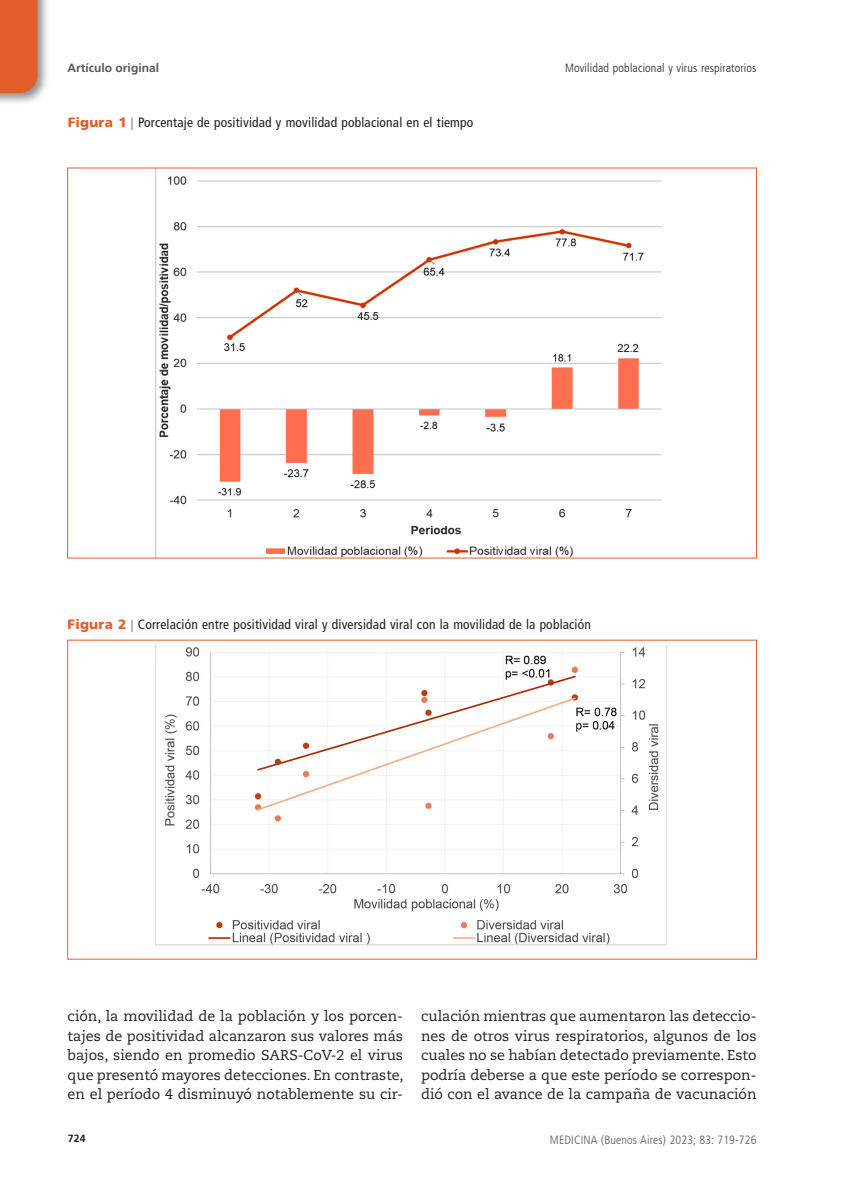
<style>
.page{position:relative;width:851px;height:1191px;background:#fff}
.page>*{position:absolute;margin:0;border:0;box-sizing:border-box;transform-origin:0 0}
.texto1{font:14.25px/19.5px "Caecilia LT Std";color:#231f20;text-align:justify}
.epigrafe{font:condensed 13.5px "Frutiger LT Std";letter-spacing:.01em;color:#231f20}
.t1{font:300 condensed 12px "Frutiger LT Std";letter-spacing:.01em;color:#231f20}
.t2{font:300 condensed 12px "Frutiger LT Std";letter-spacing:.01em;color:#57585a}
.t3{font:700 12px "Frutiger LT Std";color:#57585a}
.t4{font:700 10.5px "Frutiger LT Std";color:#231f20}
.s1{font-weight:900;font-stretch:normal;color:#e25d29}
</style>
<div class="page">
<div style="left:0;top:0;width:50px;height:105px;background:#231f20;opacity:.5"></div>
<div style="left:0;top:0;width:38px;height:93px;background:#e25d29"></div>
<img style="left:156px;top:170px;width:506px;height:386px">
<img style="left:156px;top:647px;width:510px;height:298px">
<p class="t3" style="left:68px;top:61px;width:93px">Artículo original</p>
<p class="t1" style="left:565px;top:61px;width:193px">Movilidad poblacional y virus respiratorios</p>
<p class="epigrafe" style="left:68px;top:115px;width:407px"><span class="s1">Figura 1</span> Porcentaje de positividad y movilidad poblacional en el tiempo</p>
<p class="epigrafe" style="left:68px;top:616px;width:525px"><span class="s1">Figura 2</span> Correlación entre positividad viral y diversidad viral con la movilidad de la población</p>
<p class="texto1" style="left:68px;top:1006px;width:337px">ción, la movilidad de la población y los porcen&shy;tajes de positividad alcanzaron sus valores más bajos, siendo en promedio SARS-CoV-2 el virus que presentó mayores detecciones. En contraste, en el período 4 disminuyó notablemente su cir-</p>
<p class="texto1" style="left:421px;top:1006px;width:337px">culación mientras que aumentaron las deteccio&shy;nes de otros virus respiratorios, algunos de los cuales no se habían detectado previamente. Esto podría deberse a que este período se correspon&shy;dió con el avance de la campaña de vacunación</p>
<p class="t4" style="left:68px;top:1132px;width:19px">724</p>
<p class="t2" style="left:550px;top:1132px;width:208px">MEDICINA (Buenos Aires) 2023; 83: 719-726</p>
</div>
